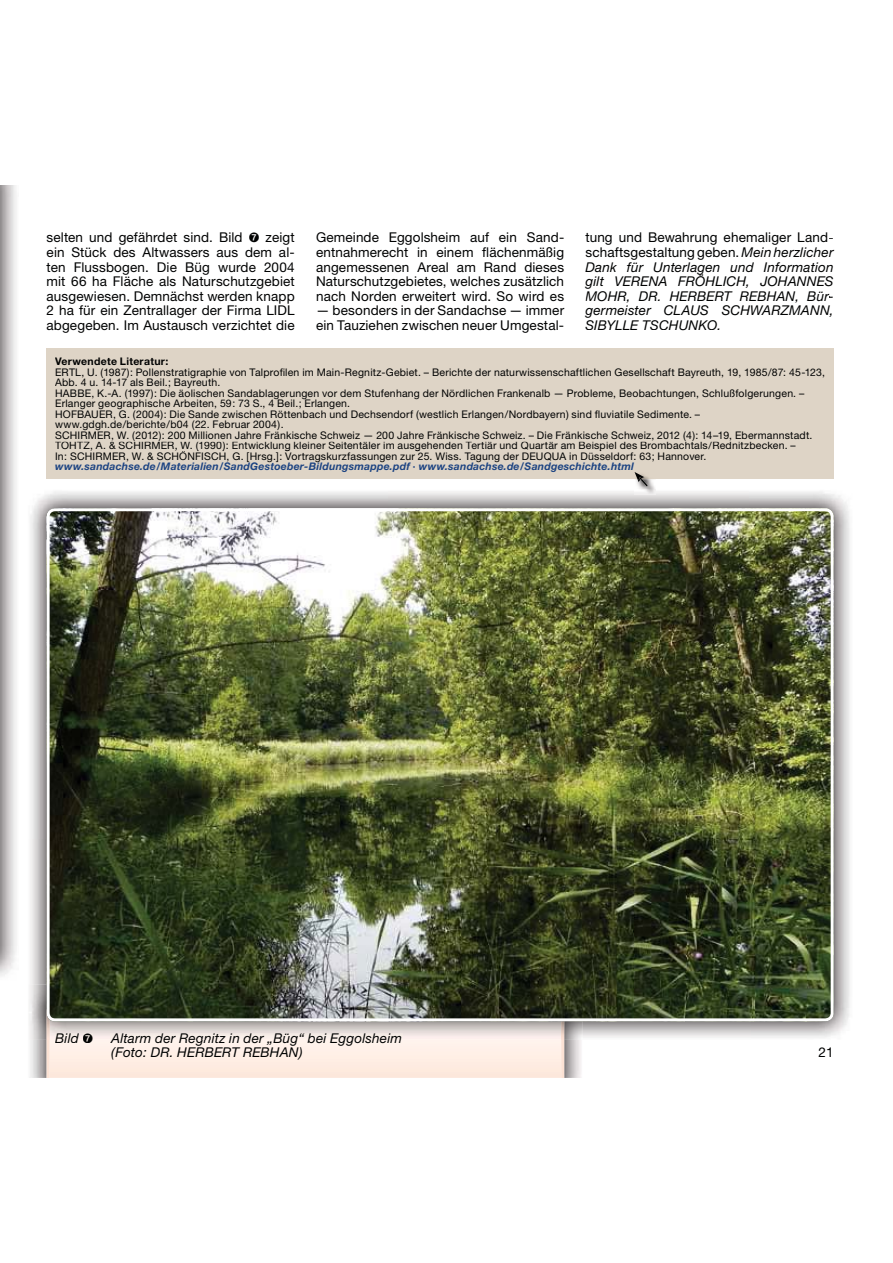
<style>
.page{position:relative;width:893px;height:1263px;background:#fff}
.page>*{position:absolute;margin:0;border:0;box-sizing:border-box;transform-origin:0 0}
.t1{font:13.5px/14.5px "Helvetica Neue";letter-spacing:.01em;color:#010202;text-align:justify}
.t2{font:italic 13.5px/14.5px "Helvetica Neue";letter-spacing:.01em;color:#010202}
.t3{font:10.5px/10.5px "Helvetica Neue";letter-spacing:.02em;color:#010202}
.t4{font:italic 700 10.5px "Helvetica Neue";letter-spacing:.02em;color:#1c4382}
.t5{font:700 10.5px "Helvetica Neue";letter-spacing:.025em;color:#010202}
.s1{font-style:normal}
</style>
<div class="page">
<img style="left:29px;top:1040px;width:552px;height:38px">
<img style="left:30px;top:490px;width:719px;height:494px">
<img style="left:749px;top:491px;width:101px;height:547px">
<img style="left:29px;top:984px;width:554px;height:56px">
<img style="left:47px;top:508px;width:786px;height:513px;border-radius:8px">
<div style="left:47px;top:508px;width:786px;height:513px;border:3px solid #fff;border-radius:7px"></div>
<div style="left:47px;top:348px;width:786px;height:131px;background:#ded4c6"></div>
<img style="left:0;top:185px;width:17px;height:791px">
<svg style="left:0;top:185px;width:1px;height:778px"></svg>
<img style="left:634px;top:477px;width:21px;height:18px">
<svg style="left:634px;top:472px;width:13px;height:14px"></svg>
<svg style="left:47px;top:1003px;width:517px;height:75px;background:#cec5bc"></svg>
<p class="t1" style="left:47px;top:232px;width:250px;text-indent:219px">zeigt ein Stück des Altwassers aus dem al&shy;ten Flussbogen. Die Büg wurde 2004 mit 66 ha Fläche als Naturschutzgebiet ausgewiesen. Demnächst werden knapp 2 ha für ein Zentrallager der Firma LIDL abgegeben. Im Austausch verzichtet die</p>
<p class="t1" style="left:316px;top:232px;width:250px">Gemeinde Eggolsheim auf ein Sand&shy;entnahmerecht in einem flächenmäßig angemessenen Areal am Rand dieses Naturschutzgebietes, welches zusätzlich nach Norden erweitert wird. So wird es</p>
<p class="t1" style="left:47px;top:232px;width:197px">selten und gefährdet sind. Bild</p>
<p class="t1" style="left:316px;top:304px;width:250px">— besonders in der Sandachse — immer ein Tauziehen zwischen neuer Umgestal-</p>
<p class="t2" style="left:585px;top:232px;width:250px;text-align:justify"><span class="s1">tung und Bewahrung ehemaliger Land&shy;schaftsgestaltung geben.</span> Mein herzlicher Dank für Unterlagen und Information gilt VERENA FRÖHLICH, JOHANNES MOHR, DR. HERBERT REBHAN, Bür&shy;germeister CLAUS SCHWARZMANN, SIBYLLE TSCHUNKO.</p>
<p class="t5" style="left:55px;top:358px;width:115px">Verwendete Literatur:</p>
<p class="t3" style="left:55px;top:368px;width:771px">ERTL, U. (1987): Pollenstratigraphie von Talprofilen im Main-Regnitz-Gebiet. – Berichte der naturwissenschaftlichen Gesellschaft Bayreuth, 19, 1985/87: 45-123, Abb. 4 u. 14-17 als Beil.; Bayreuth.<br>HABBE, K.-A. (1997): Die äolischen Sandablagerungen vor dem Stufenhang der Nördlichen Frankenalb — Probleme, Beobachtungen, Schlußfolgerungen. – Erlanger geographische Arbeiten, 59: 73 S., 4 Beil.; Erlangen.<br>HOFBAUER, G. (2004): Die Sande zwischen Röttenbach und Dechsendorf (westlich Erlangen/Nordbayern) sind fluviatile Sedimente. – www.gdgh.de/berichte/b04 (22. Februar 2004).<br>SCHIRMER, W. (2012): 200 Millionen Jahre Fränkische Schweiz — 200 Jahre Fränkische Schweiz. – Die Fränkische Schweiz, 2012 (4): 14–19, Ebermannstadt.<br>TOHTZ A. &amp; SCHIRMER W. 1990 : Entwicklun kleiner Seitentäler im aus ehenden Tertiär und Quartär am Beis iel des Brombachtals/Rednitzbecken. –<br>In: SCHIRMER, W. &amp; SCHÖNFISCH, G. [Hrsg.]: Vortragskurzfassungen zur 25. Wiss. Tagung der DEUQUA in Düsseldorf: 63; Hannover.</p>
<p class="t3" style="left:90px;top:441px;width:4px">,</p>
<p class="t3" style="left:175px;top:441px;width:4px">,</p>
<p class="t3" style="left:196px;top:441px;width:4px">(</p>
<p class="t3" style="left:223px;top:441px;width:4px">)</p>
<p class="t3" style="left:284px;top:441px;width:8px">g</p>
<p class="t3" style="left:415px;top:441px;width:8px">g</p>
<p class="t3" style="left:599px;top:441px;width:8px">p</p>
<p class="t4" style="left:55px;top:463px;width:580px">www.sandachse.de/Materialien/SandGestoeber-Bildungsmappe.pdf · www.sandachse.de/Sandgeschichte.html</p>
<p class="t2" style="left:55px;top:1032px;width:25px">Bild</p>
<p class="t2" style="left:111px;top:1032px;width:292px">Altarm der Regnitz in der „Büg“ bei Eggolsheim (Foto: DR. HERBERT REBHAN)</p>
<p class="t1" style="left:818px;top:1046px;width:17px">21</p>
</div>
